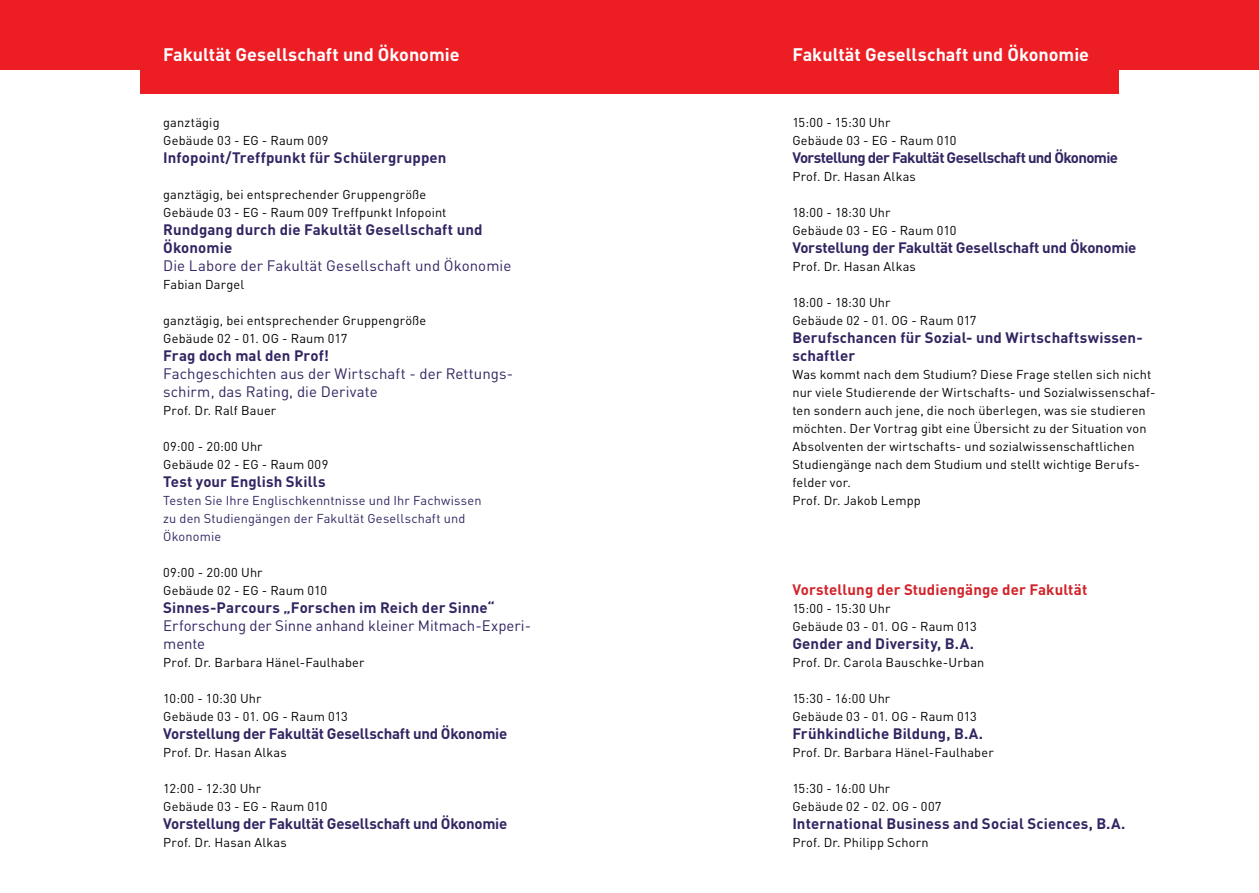
<style>
.page{position:relative;width:1259px;height:893px;background:#fff}
.page>*{position:absolute;margin:0;border:0;box-sizing:border-box;transform-origin:0 0}
.t1{font:700 18px "DINOT";color:#fff}
.t2{font:700 15px/18px "DINOT";letter-spacing:.005em;color:#332562}
.t3{font:15px/18px "DINOT";letter-spacing:.005em;color:#332562}
.t4{font:700 15px "DINOT";letter-spacing:-.015em;color:#332562}
.t5{font:700 15px "DINOT";letter-spacing:-.04em;color:#332562}
.t6{font:700 15px "DINOT";letter-spacing:.005em;color:#d2232a}
.t7{font:12.75px/18px "DINOT";letter-spacing:.015em;color:#000}
.t8{font:12.75px/18px "DINOT";letter-spacing:.015em;color:#332562}
</style>
<div class="page">
<div style="left:0;top:0;width:1259px;height:94px;background:#ed1d24"></div>
<div style="left:0;top:71px;width:140px;height:33px;background:#fff"></div>
<div style="left:1119px;top:71px;width:140px;height:33px;background:#fff"></div>
<h1 class="t1" style="left:163px;top:42px;width:298px">Fakultät Gesellschaft und Ökonomie</h1>
<h1 class="t1" style="left:792px;top:42px;width:298px">Fakultät Gesellschaft und Ökonomie</h1>
<p class="t7" style="left:163px;top:113px;width:167px">ganztägig<br>Gebäude 03 - EG - Raum 009</p>
<p class="t2" style="left:163px;top:148px;width:285px">Infopoint/Treffpunkt für Schülergruppen</p>
<p class="t7" style="left:163px;top:185px;width:285px">ganztägig, bei entsprechender Gruppengröße<br>Gebäude 03 - EG - Raum 009 Treffpunkt Infopoint</p>
<p class="t2" style="left:163px;top:220px;width:321px">Rundgang durch die Fakultät Gesellschaft und<br>Ökonomie</p>
<p class="t3" style="left:163px;top:257px;width:350px">Die Labore der Fakultät Gesellschaft und Ökonomie</p>
<p class="t7" style="left:163px;top:275px;width:83px">Fabian Dargel</p>
<p class="t7" style="left:163px;top:311px;width:265px">ganztägig, bei entsprechender Gruppengröße<br>Gebäude 02 - 01. OG - Raum 017</p>
<p class="t2" style="left:163px;top:346px;width:167px">Frag doch mal den Prof!</p>
<p class="t3" style="left:163px;top:365px;width:351px">Fachgeschichten aus der Wirtschaft - der Rettungs&shy;schirm, das Rating, die Derivate</p>
<p class="t7" style="left:163px;top:401px;width:115px">Prof. Dr. Ralf Bauer</p>
<p class="t7" style="left:163px;top:437px;width:167px">09:00 - 20:00 Uhr<br>Gebäude 02 - EG - Raum 009</p>
<p class="t2" style="left:163px;top:472px;width:164px">Test your English Skills</p>
<p class="t8" style="left:163px;top:491px;width:320px">Testen Sie Ihre Englischkenntnisse und Ihr Fachwissen zu den Studiengängen der Fakultät Gesellschaft und<br>Ökonomie</p>
<p class="t7" style="left:163px;top:563px;width:165px">09:00 - 20:00 Uhr<br>Gebäude 02 - EG - Raum 010</p>
<p class="t2" style="left:163px;top:598px;width:333px">Sinnes-Parcours „Forschen im Reich der Sinne“</p>
<p class="t3" style="left:163px;top:617px;width:369px">Erforschung der Sinne anhand kleiner Mitmach-Experi&shy;mente</p>
<p class="t7" style="left:163px;top:653px;width:203px">Prof. Dr. Barbara Hänel-Faulhaber</p>
<p class="t7" style="left:163px;top:689px;width:186px">10:00 - 10:30 Uhr<br>Gebäude 03 - 01. OG - Raum 013</p>
<p class="t4" style="left:163px;top:724px;width:345px">Vorstellung der Fakultät Gesellschaft und Ökonomie</p>
<p class="t7" style="left:163px;top:743px;width:125px">Prof. Dr. Hasan Alkas</p>
<p class="t7" style="left:163px;top:779px;width:166px">12:00 - 12:30 Uhr<br>Gebäude 03 - EG - Raum 010</p>
<p class="t4" style="left:163px;top:814px;width:345px">Vorstellung der Fakultät Gesellschaft und Ökonomie</p>
<p class="t7" style="left:163px;top:833px;width:125px">Prof. Dr. Hasan Alkas</p>
<p class="t7" style="left:792px;top:113px;width:166px">15:00 - 15:30 Uhr<br>Gebäude 03 - EG - Raum 010</p>
<p class="t5" style="left:792px;top:148px;width:327px">Vorstellung der Fakultät Gesellschaft und Ökonomie</p>
<p class="t7" style="left:792px;top:167px;width:125px">Prof. Dr. Hasan Alkas</p>
<p class="t7" style="left:792px;top:203px;width:166px">18:00 - 18:30 Uhr<br>Gebäude 03 - EG - Raum 010</p>
<p class="t4" style="left:792px;top:238px;width:345px">Vorstellung der Fakultät Gesellschaft und Ökonomie</p>
<p class="t7" style="left:792px;top:257px;width:125px">Prof. Dr. Hasan Alkas</p>
<p class="t7" style="left:792px;top:293px;width:186px">18:00 - 18:30 Uhr<br>Gebäude 02 - 01. OG - Raum 017</p>
<p class="t2" style="left:792px;top:328px;width:352px">Berufschancen für Sozial- und Wirtschaftswissen&shy;schaftler</p>
<p class="t7" style="left:792px;top:365px;width:365px">Was kommt nach dem Studium? Diese Frage stellen sich nicht nur viele Studierende der Wirtschafts- und Sozialwissenschaf&shy;ten sondern auch jene, die noch überlegen, was sie studieren möchten. Der Vortrag gibt eine Übersicht zu der Situation von Absolventen der wirtschafts- und sozialwissenschaftlichen Studiengänge nach dem Studium und stellt wichtige Berufs&shy;felder vor.<br>Prof. Dr. Jakob Lempp</p>
<p class="t6" style="left:792px;top:580px;width:296px">Vorstellung der Studiengänge der Fakultät</p>
<p class="t7" style="left:792px;top:599px;width:186px">15:00 - 15:30 Uhr<br>Gebäude 03 - 01. OG - Raum 013</p>
<p class="t2" style="left:792px;top:634px;width:183px">Gender and Diversity, B.A.</p>
<p class="t7" style="left:792px;top:653px;width:194px">Prof. Dr. Carola Bauschke-Urban</p>
<p class="t7" style="left:792px;top:689px;width:186px">15:30 - 16:00 Uhr<br>Gebäude 03 - 01. OG - Raum 013</p>
<p class="t2" style="left:792px;top:724px;width:192px">Frühkindliche Bildung, B.A.</p>
<p class="t7" style="left:792px;top:743px;width:203px">Prof. Dr. Barbara Hänel-Faulhaber</p>
<p class="t7" style="left:792px;top:779px;width:151px">15:30 - 16:00 Uhr<br>Gebäude 02 - 02. OG - 007</p>
<p class="t2" style="left:792px;top:814px;width:335px">International Business and Social Sciences, B.A.</p>
<p class="t7" style="left:792px;top:833px;width:138px">Prof. Dr. Philipp Schorn</p>
</div>
